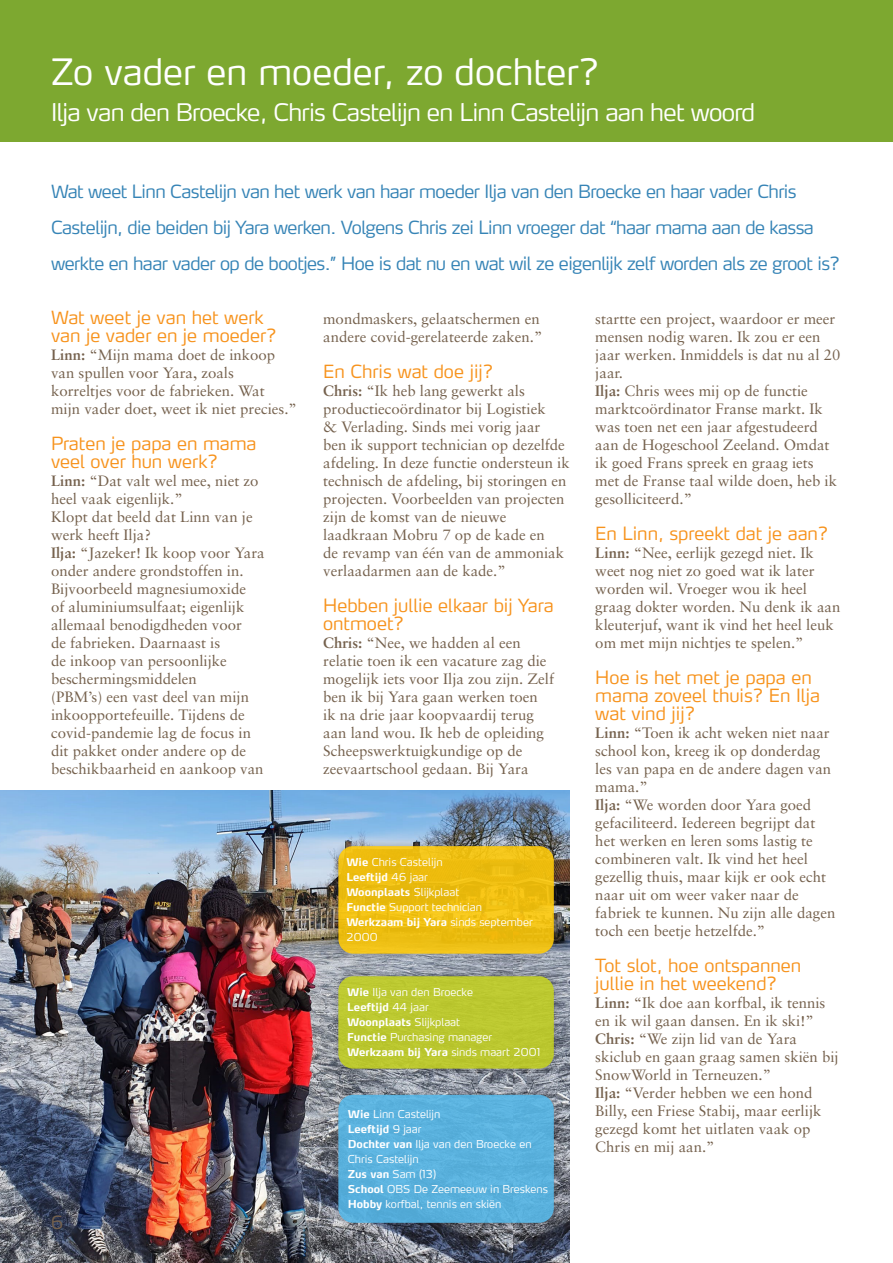
<style>
.page{position:relative;width:893px;height:1263px;background:#fff}
.page>*{position:absolute;margin:0;border:0;box-sizing:border-box;transform-origin:0 0}
.subkop{font:300 36px "Max LF";color:#fff}
.Kop_1{font:300 24px "Max LF";letter-spacing:-.03em;color:#fff}
.intro{font:300 18px/36px "Max LF";letter-spacing:-.03em;color:#3684b6}
.tussenkop{font:300 18px/18px "Max LF";color:#f7931d}
.t1{font:300 18px "Max LF";color:#75614d}
.broodtekst{font:15px/18px "Sabon";color:#75614d}
.broodtekst-2{font:300 10.8px/15px "Max LF";color:#fff}
.broodtekst-3{font:700 10.8px "Max LF";color:#fff}
.s1{font-weight:700}
.s2{font-weight:300}
</style>
<div class="page">
<img style="left:0;top:791px;width:514px;height:472px">
<img style="left:514px;top:791px;width:56px;height:472px">
<div style="left:0;top:0;width:893px;height:141px;background:#7da830"></div>
<div style="left:331px;top:838px;width:230px;height:123px;background:#231f20;opacity:.3"></div>
<div style="left:338px;top:846px;width:216px;height:108px;background:linear-gradient(to right,#edbe11,#edbe12);border-radius:15px"></div>
<div style="left:331px;top:968px;width:230px;height:108px;background:#231f20;opacity:.3"></div>
<div style="left:338px;top:976px;width:216px;height:92px;background:#bbc82f;border-radius:15px"></div>
<div style="left:331px;top:1087px;width:230px;height:143px;background:#231f20;opacity:.3"></div>
<div style="left:338px;top:1095px;width:216px;height:128px;background:#59b1dd;border-radius:15px"></div>
<p class="subkop" style="left:51px;top:49px;width:550px">Zo vader en moeder, zo dochter?</p>
<p class="Kop_1" style="left:51px;top:97px;width:706px">Ilja van den Broecke, Chris Castelijn en Linn Castelijn aan het woord</p>
<p class="intro" style="left:51px;top:173px;width:790px">Wat weet Linn Castelijn van het werk van haar moeder Ilja van den Broecke en haar vader Chris<br>Castelijn, die beiden bij Yara werken. Volgens Chris zei Linn vroeger dat “haar mama aan de kassa werkte en haar vader op de bootjes.’’ Hoe is dat nu en wat wil ze eigenlijk zelf worden als ze groot is?</p>
<p class="tussenkop" style="left:51px;top:308px;width:227px">Wat weet je van het werk van je vader en je moeder?</p>
<p class="broodtekst" style="left:51px;top:346px;width:247px"><span class="s1">Linn:</span> “Mijn mama doet de inkoop van spullen voor Yara, zoals korreltjes voor de fabrieken. Wat mijn vader doet, weet ik niet precies.”</p>
<p class="tussenkop" style="left:51px;top:434px;width:207px">Praten je papa en mama veel over hun werk?</p>
<p class="broodtekst" style="left:51px;top:472px;width:209px"><span class="s1">Linn:</span> “Dat valt wel mee, niet zo heel vaak eigenlijk.”</p>
<p class="broodtekst" style="left:51px;top:508px;width:203px">Klopt dat beeld dat Linn van je werk heeft Ilja?</p>
<p class="broodtekst" style="left:51px;top:544px;width:215px"><span class="s1">Ilja:</span> “Jazeker! Ik koop voor Yara onder andere grondstoffen in.<br>Bijvoorbeeld magnesiumoxide<br>of aluminiumsulfaat; eigenlijk allemaal benodigdheden voor<br>de fabrieken. Daarnaast is<br>de inkoop van persoonlijke beschermingsmiddelen<br>(PBM’s) een vast deel van mijn inkoopportefeuille. Tijdens de covid-pandemie lag de focus in dit pakket onder andere op de beschikbaarheid en aankoop van</p>
<p class="broodtekst" style="left:323px;top:310px;width:221px">mondmaskers, gelaatschermen en andere covid-gerelateerde zaken.”</p>
<p class="tussenkop" style="left:323px;top:362px;width:172px">En Chris wat doe jij?</p>
<p class="broodtekst" style="left:323px;top:382px;width:248px"><span class="s1">Chris:</span> “Ik heb lang gewerkt als productiecoördinator bij Logistiek<br>&amp; Verlading. Sinds mei vorig jaar<br>ben ik support technician op dezelfde afdeling. In deze functie ondersteun ik technisch de afdeling, bij storingen en projecten. Voorbeelden van projecten zijn de komst van de nieuwe laadkraan Mobru 7 op de kade en<br>de revamp van één van de ammoniak verlaadarmen aan de kade.”</p>
<p class="tussenkop" style="left:323px;top:596px;width:232px">Hebben jullie elkaar bij Yara ontmoet?</p>
<p class="broodtekst" style="left:323px;top:634px;width:232px"><span class="s1">Chris:</span> “Nee, we hadden al een relatie toen ik een vacature zag die mogelijk iets voor Ilja zou zijn. Zelf ben ik bij Yara gaan werken toen<br>ik na drie jaar koopvaardij terug aan land wou. Ik heb de opleiding<br>Scheepswerktuigkundige op de zeevaartschool gedaan. Bij Yara</p>
<p class="broodtekst" style="left:595px;top:310px;width:247px">startte een project, waardoor er meer mensen nodig waren. Ik zou er een jaar werken. Inmiddels is dat nu al 20 jaar.</p>
<p class="broodtekst" style="left:595px;top:382px;width:243px"><span class="s1">Ilja:</span> Chris wees mij op de functie marktcoördinator Franse markt. Ik was toen net een jaar afgestudeerd aan de Hogeschool Zeeland. Omdat ik goed Frans spreek en graag iets met de Franse taal wilde doen, heb ik gesolliciteerd.”</p>
<p class="tussenkop" style="left:595px;top:524px;width:235px">En Linn, spreekt dat je aan?</p>
<p class="broodtekst" style="left:595px;top:544px;width:247px"><span class="s1">Linn:</span> “Nee, eerlijk gezegd niet. Ik weet nog niet zo goed wat ik later worden wil. Vroeger wou ik heel graag dokter worden. Nu denk ik aan kleuterjuf, want ik vind het heel leuk om met mijn nichtjes te spelen.”</p>
<p class="tussenkop" style="left:595px;top:668px;width:226px">Hoe is het met je papa en mama zoveel thuis? En Ilja wat vind jij?</p>
<p class="broodtekst" style="left:595px;top:724px;width:237px"><span class="s1">Linn:</span> “Toen ik acht weken niet naar school kon, kreeg ik op donderdag les van papa en de andere dagen van mama.”</p>
<p class="broodtekst" style="left:595px;top:796px;width:242px"><span class="s1">Ilja:</span> “We worden door Yara goed gefaciliteerd. Iedereen begrijpt dat het werken en leren soms lastig te combineren valt. Ik vind het heel gezellig thuis, maar kijk er ook echt naar uit om weer vaker naar de fabriek te kunnen. Nu zijn alle dagen toch een beetje hetzelfde.”</p>
<p class="tussenkop" style="left:595px;top:956px;width:207px">Tot slot, hoe ontspannen jullie in het weekend?</p>
<p class="broodtekst" style="left:595px;top:994px;width:232px"><span class="s1">Linn:</span> “Ik doe aan korfbal, ik tennis en ik wil gaan dansen. En ik ski!”</p>
<p class="broodtekst" style="left:595px;top:1030px;width:245px"><span class="s1">Chris:</span> “We zijn lid van de Yara skiclub en gaan graag samen skiën bij<br>SnowWorld in Terneuzen.”</p>
<p class="broodtekst" style="left:595px;top:1084px;width:228px"><span class="s1">Ilja:</span> “Verder hebben we een hond<br>Billy, een Friese Stabij, maar eerlijk gezegd komt het uitlaten vaak op<br>Chris en mij aan.”</p>
<p class="broodtekst-2" style="left:346px;top:854px;width:98px"><span class="s1">Wie</span> Chris Castelijn</p>
<p class="broodtekst-3" style="left:346px;top:870px;width:83px">Leeftijd <span class="s2">46 jaar</span></p>
<p class="broodtekst-3" style="left:346px;top:885px;width:114px">Woonplaats <span class="s2">Slijkplaat</span></p>
<p class="broodtekst-2" style="left:346px;top:899px;width:137px"><span class="s1">Functie</span> Support technician</p>
<p class="broodtekst-2" style="left:346px;top:914px;width:188px"><span class="s1">Werkzaam bij Yara</span> sinds september<br>2000</p>
<p class="broodtekst-2" style="left:347px;top:985px;width:127px"><span class="s1">Wie</span> Ilja van den Broecke</p>
<p class="broodtekst-3" style="left:347px;top:1000px;width:83px">Leeftijd <span class="s2">44 jaar</span></p>
<p class="broodtekst-3" style="left:347px;top:1015px;width:114px">Woonplaats <span class="s2">Slijkplaat</span></p>
<p class="broodtekst-2" style="left:347px;top:1030px;width:146px"><span class="s1">Functie</span> Purchasing manager</p>
<p class="broodtekst-3" style="left:347px;top:1045px;width:195px">Werkzaam bij Yara <span class="s2">sinds maart 2001</span></p>
<p class="broodtekst-2" style="left:348px;top:1107px;width:94px"><span class="s1">Wie</span> Linn Castelijn</p>
<p class="broodtekst-3" style="left:348px;top:1123px;width:75px">Leeftijd <span class="s2">9 jaar</span></p>
<p class="broodtekst-2" style="left:348px;top:1137px;width:185px"><span class="s1">Dochter van</span> Ilja van den Broecke en<br>Chris Castelijn</p>
<p class="broodtekst-2" style="left:348px;top:1167px;width:90px"><span class="s1">Zus van</span> Sam (13)</p>
<p class="broodtekst-2" style="left:348px;top:1182px;width:202px"><span class="s1">School</span> OBS De Zeemeeuw in Breskens</p>
<p class="broodtekst-2" style="left:348px;top:1197px;width:155px"><span class="s1">Hobby</span> korfbal, tennis en skiën</p>
<p class="t1" style="left:51px;top:1211px;width:14px">6</p>
</div>
